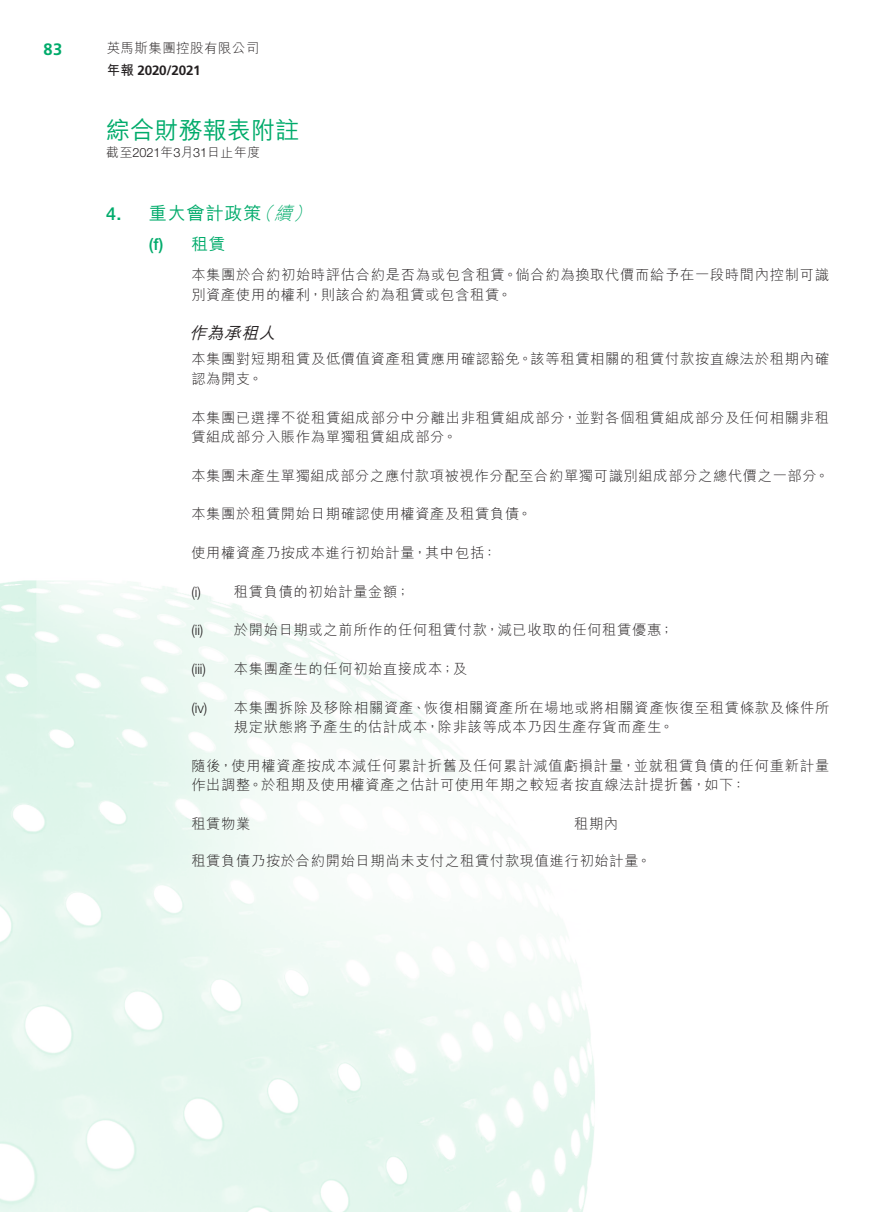
<style>
.page{position:relative;width:893px;height:1212px;background:#fff}
.page>*{position:absolute;margin:0;border:0;box-sizing:border-box;transform-origin:0 0}
.t1{font:500 24px "M Hei HK";letter-spacing:.005em;color:#00ab6b}
.t2{font:500 18px "M Hei HK";letter-spacing:.055em;color:#00ab6b}
.t3{font:italic 300 18px "M Hei HK";color:#00ab6b}
.t4{font:500 18px "Helvetica Neue LT Std";color:#00ab6b}
.t5{font:italic 500 16.5px "M Hei HK";color:#231f20}
.t6{font:500 16.5px "Helvetica Neue LT Std";color:#00ab6b}
.t7{font:700 16.5px "Frutiger LT Std";color:#00ab6b}
.t8{font:500 16.5px "M Hei HK";color:#00ab6b}
.t9{font:300 14.25px/19.5px "M Hei HK";letter-spacing:.05em;color:#231f20}
.t10{font:300 14.25px "Helvetica Neue LT Std";color:#231f20}
.t11{font:300 13.5px "M Hei HK";letter-spacing:.03em;color:#231f20}
.t12{font:700 13.5px "Frutiger LT Std";letter-spacing:-.02em;color:#231f20}
.t13{font:300 12.75px "M Hei HK";letter-spacing:.05em;color:#231f20}
.s1{font-family:"M Hei HK"}
.s2{font-family:"Helvetica Neue LT Std"}
</style>
<div class="page">
<p class="t7" style="left:43px;top:39px;width:20px">83</p>
<p class="t11" style="left:107px;top:41px;width:154px">英馬斯集團控股有限公司</p>
<p class="t12" style="left:107px;top:62px;width:96px"><span class="s1">年報</span> 2020/2021</p>
<h1 class="t1" style="left:106px;top:112px;width:195px">綜合財務報表附註</h1>
<p class="t13" style="left:106px;top:146px;width:155px">截至<span class="s2">2021</span>年月<span class="s2">3 31</span>日止年度</p>
<p class="t4" style="left:106px;top:203px;width:17px">4.</p>
<p class="t2" style="left:149px;top:200px;width:114px">重大會計政策</p>
<p class="t3" style="left:274px;top:204px;width:24px">續</p>
<p class="t3" style="left:254px;top:204px;width:24px">（</p>
<p class="t3" style="left:293px;top:204px;width:24px">(</p>
<p class="t6" style="left:149px;top:235px;width:16px">) f(</p>
<p class="t8" style="left:191px;top:232px;width:35px">租賃</p>
<p class="t9" style="left:191px;top:265px;width:639px">本集團於合約初始時評估合約是否為或包含租賃。倘合約為換取代價而給予在一段時間內控制可識別資產使用的權利，則該合約為租賃或包含租賃。</p>
<p class="t5" style="left:190px;top:321px;width:93px">作為承租人</p>
<p class="t9" style="left:191px;top:349px;width:639px">本集團對短期租賃及低價值資產租賃應用確認豁免。該等租賃相關的租賃付款按直線法於租期內確認為開支。</p>
<p class="t9" style="left:191px;top:407px;width:639px">本集團已選擇不從租賃組成部分中分離出非租賃組成部分，並對各個租賃組成部分及任何相關非租賃組成部分入賬作為單獨租賃組成部分。</p>
<p class="t9" style="left:191px;top:466px;width:639px">本集團未產生單獨組成部分之應付款項被視作分配至合約單獨可識別組成部分之總代價之一部分。</p>
<p class="t9" style="left:191px;top:504px;width:342px">本集團於租賃開始日期確認使用權資產及租賃負債。</p>
<p class="t9" style="left:191px;top:543px;width:307px">使用權資產乃按成本進行初始計量，其中包括：</p>
<p class="t9" style="left:234px;top:581px;width:178px">租賃負債的初始計量金額;</p>
<p class="t10" style="left:191px;top:583px;width:11px">) i(</p>
<p class="t10" style="left:191px;top:621px;width:14px">i i( )</p>
<p class="t9" style="left:234px;top:620px;width:441px">於開始日期或之前所作的任何租賃付款，減已收取的任何租賃優惠;</p>
<p class="t10" style="left:191px;top:660px;width:16px">(iii)</p>
<p class="t9" style="left:234px;top:659px;width:235px">本集團產生的任何初始直接成本；及</p>
<p class="t10" style="left:191px;top:699px;width:18px">i v( )</p>
<p class="t9" style="left:234px;top:697px;width:597px">本集團拆除及移除相關資產、恢復相關資產所在場地或將相關資產恢復至租賃條款及條件所</p>
<p class="t9" style="left:234px;top:717px;width:441px">規定狀態將予產生的估計成本，除非該等成本乃因生產存貨而產生。</p>
<p class="t9" style="left:191px;top:755px;width:639px">隨後，使用權資產按成本減任何累計折舊及任何累計減值虧損計量，並就租賃負債的任何重新計量作出調整。於租期及使用權資產之估計可使用年期之較短者按直線法計提折舊，如下：</p>
<p class="t9" style="left:574px;top:814px;width:46px">租期內</p>
<p class="t9" style="left:191px;top:814px;width:61px">租賃物業</p>
<p class="t9" style="left:191px;top:850px;width:461px">租賃負債乃按於合約開始日期尚未支付之租賃付款現值進行初始計量。</p>
</div>
